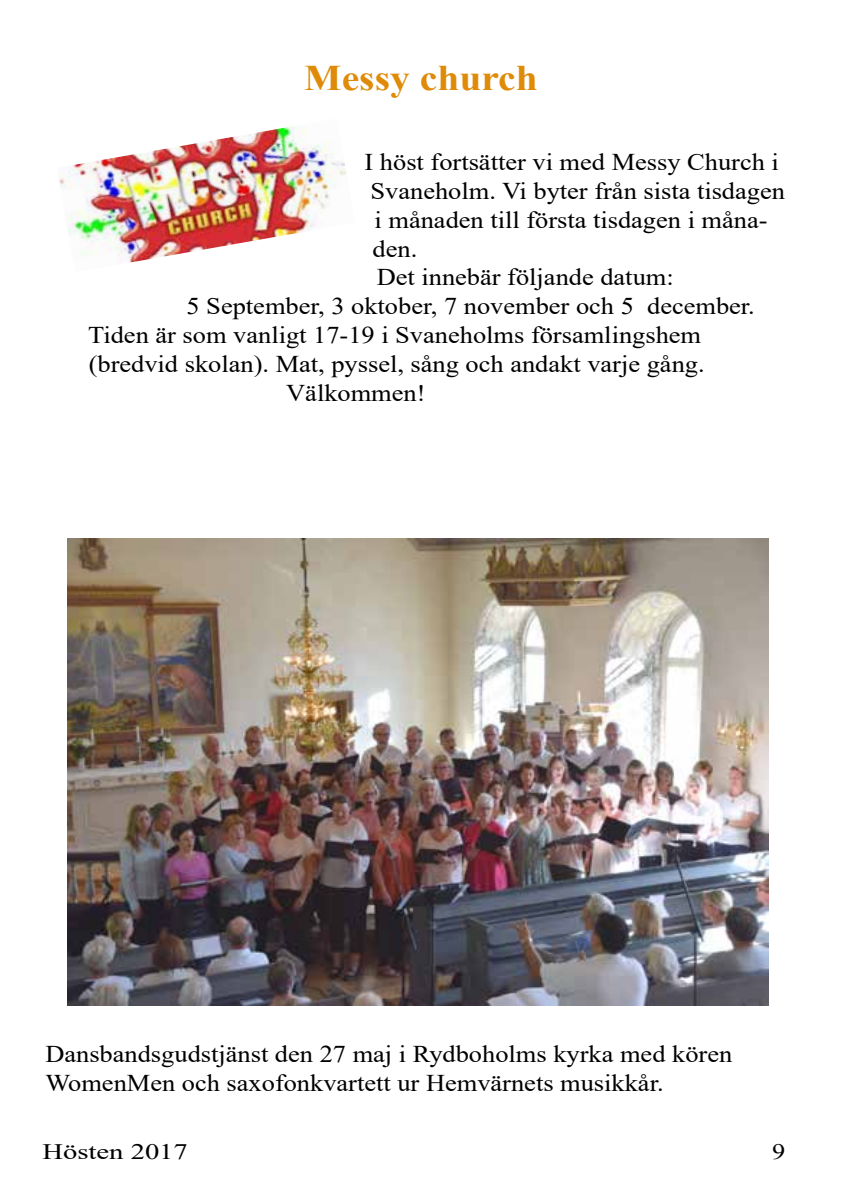
<style>
.page{position:relative;width:842px;height:1191px;background:#fff}
.page>*{position:absolute;margin:0;border:0;box-sizing:border-box;transform-origin:0 0}
.t1{font:700 36px "Times New Roman";color:#df8b08;scale:1.1 1}
.t2{font:24px/28.8px "Times New Roman";color:#000;scale:1.1 1}
.t3{font:22px "Times New Roman";color:#000;scale:1.3 1}
.t4{font:22px "Times New Roman";color:#000;scale:1.2 1}
</style>
<div class="page">
<img style="left:58px;top:126px;width:288px;height:137px">
<img style="left:68px;top:539px;width:700px;height:467px">
<h1 class="t1" style="left:304px;top:52px;width:214px">Messy church</h1>
<p class="t2" style="left:365px;top:147px;width:378px">I höst fortsätter vi med Messy Church i</p>
<p class="t2" style="left:371px;top:176px;width:378px">Svaneholm. Vi byter från sista tisdagen</p>
<p class="t2" style="left:375px;top:205px;width:359px">i månaden till första tisdagen i måna-</p>
<p class="t2" style="left:373px;top:233px;width:42px">den.</p>
<p class="t2" style="left:377px;top:262px;width:271px">Det innebär följande datum:</p>
<p class="t2" style="left:187px;top:291px;width:518px">5 September, 3 oktober, 7 november och 5 december.</p>
<p class="t2" style="left:88px;top:320px;width:559px">Tiden är som vanligt 17-19 i Svaneholms församlingshem</p>
<p class="t2" style="left:89px;top:349px;width:561px">(bredvid skolan). Mat, pyssel, sång och andakt varje gång.</p>
<p class="t2" style="left:286px;top:377px;width:128px">Välkommen!</p>
<p class="t2" style="left:45px;top:1039px;width:626px">Dansbandsgudstjänst den 27 maj i Rydboholms kyrka med kören<br>WomenMen och saxofonkvartett ur Hemvärnets musikkår.</p>
<p class="t3" style="left:43px;top:1136px;width:113px">Hösten 2017</p>
<p class="t4" style="left:772px;top:1136px;width:13px">9</p>
</div>
